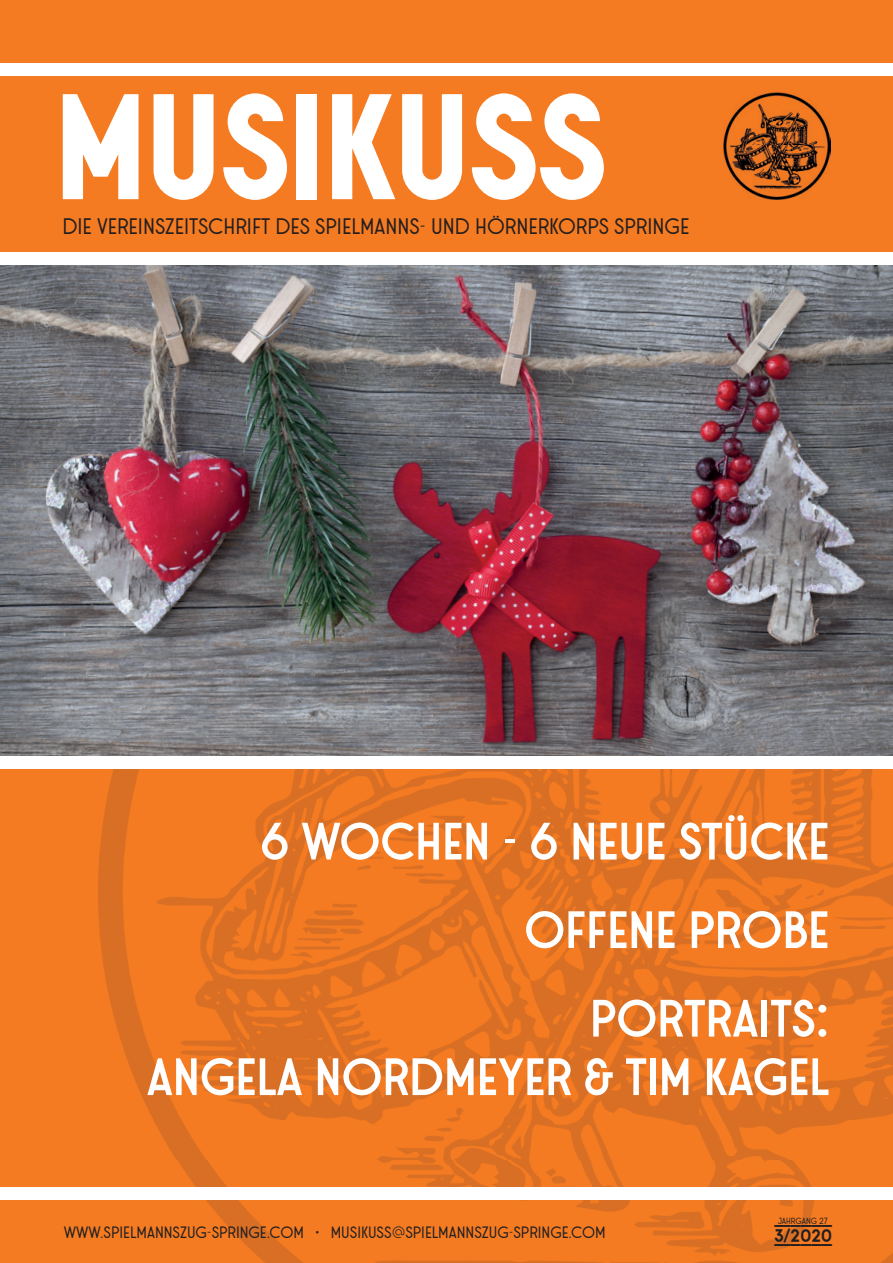
<style>
.page{position:relative;width:893px;height:1263px;background:#f47b21}
.page>*{position:absolute;margin:0;border:0;box-sizing:border-box;transform-origin:0 0}
.t1{font:150px "Stereonic XL";color:#fff}
.t2{font:52.5px/88.5px "Stereonic L";color:#fff;text-align:right}
.t3{font:30px "Stereonic M Doubleline";color:#231f20}
.t4{font:22.5px "Stereonic M";color:#231f20}
.t5{font:16.5px "Stereonic M";color:#231f20}
.t6{font:9px "Stereonic M";color:#231f20}
</style>
<div class="page">
<img style="left:94px;top:769px;width:799px;height:494px">
<img style="left:0;top:264px;width:893px;height:493px">
<div style="left:0;top:64px;width:893px;height:12px;background:#fff"></div>
<div style="left:0;top:252px;width:893px;height:12px;background:#fff"></div>
<div style="left:0;top:757px;width:893px;height:12px;background:#fff"></div>
<div style="left:0;top:1187px;width:893px;height:12px;background:#fff"></div>
<img style="left:724px;top:93px;width:106px;height:106px">
<h1 class="t1" style="left:55px;top:61px;width:552px">MUSIKUSS</h1>
<p class="t4" style="left:62px;top:215px;width:628px">DIE VEREINSZEITSCHRIFT DES SPIELMANNS- UND HÖRNERKORPS SPRINGE</p>
<p class="t2" style="left:260px;top:798px;width:570px">6 WOCHEN - 6 NEUE STÜCKE<br>OFFENE PROBE<br>PORTRAITS:</p>
<p class="t2" style="left:147px;top:1034px;width:684px">ANGELA NORDMEYER &amp; TIM KAGEL</p>
<p class="t6" style="left:778px;top:1216px;width:52px">JAHRGANG 27</p>
<p class="t5" style="left:64px;top:1223px;width:543px">WWW.SPIELMANNSZUG-SPRINGE.COM • MUSIKUSS@SPIELMANNSZUG-SPRINGE.COM</p>
<p class="t3" style="left:774px;top:1218px;width:59px">3/2020</p>
</div>
